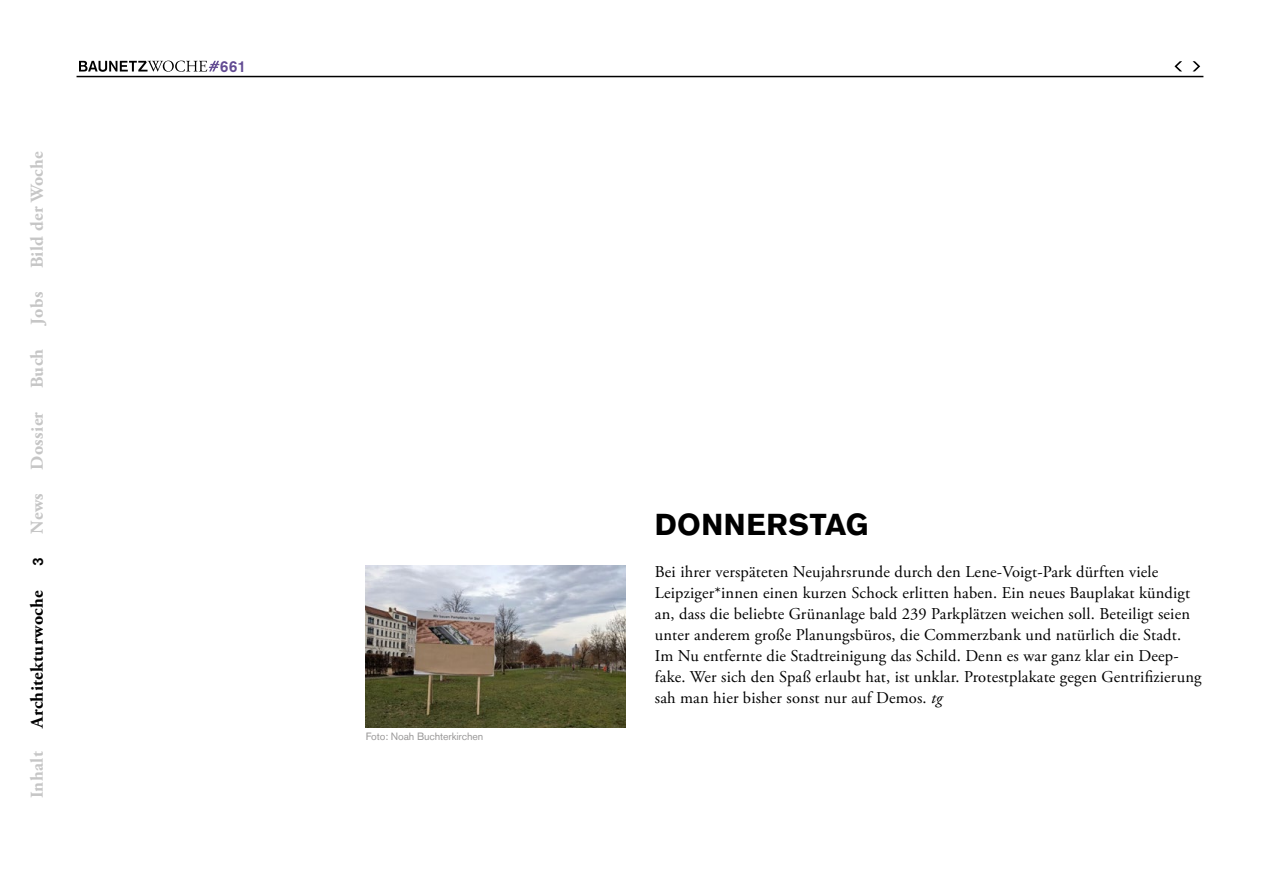
<style>
.page{position:relative;width:1263px;height:893px;background:#fff}
.page>*{position:absolute;margin:0;border:0;box-sizing:border-box;transform-origin:0 0}
.t1{font:700 30px "Akzidenz Grotesk BQ";letter-spacing:.02em;color:#000}
.t2{font:700 18px "Adobe Garamond Pro";letter-spacing:.02em;color:#c6c6c6}
.t3{font:700 18px "Adobe Garamond Pro";letter-spacing:.02em;color:#000}
.t4{font:16.5px/21px "Adobe Garamond Pro";letter-spacing:.01em;color:#000}
.t5{font:500 15.75px "Akzidenz Grotesk BQ";color:#624b93}
.t6{font:500 15px "Akzidenz Grotesk BQ";color:#000}
.t7{font:10.5px "Akzidenz Grotesk BQ";letter-spacing:-.01em;color:#999898}
.s1{font-style:italic}
</style>
<div class="page">
<hr style="left:77px;top:76px;width:1126px;height:1px;background:#000">
<svg style="left:1192px;top:61px;width:8px;height:10px"></svg>
<svg style="left:1174px;top:61px;width:8px;height:10px"></svg>
<img style="left:366px;top:566px;width:259px;height:162px">
<svg style="left:79px;top:61px;width:140px;height:11px"></svg>
<p class="t2" style="left:27px;top:268px;width:119px;rotate:-90deg">Bild der Woche</p>
<p class="t2" style="left:27px;top:325px;width:34px;rotate:-90deg">Jobs</p>
<p class="t2" style="left:27px;top:388px;width:41px;rotate:-90deg">Buch</p>
<p class="t2" style="left:27px;top:470px;width:59px;rotate:-90deg">Dossier</p>
<p class="t2" style="left:27px;top:534px;width:42px;rotate:-90deg">News</p>
<p class="t6" style="left:29px;top:566px;width:10px;rotate:-90deg">3</p>
<p class="t3" style="left:27px;top:728px;width:139px;rotate:-90deg">Architekturwoche</p>
<p class="t2" style="left:27px;top:798px;width:49px;rotate:-90deg">Inhalt</p>
<p class="t5" style="left:220px;top:56px;width:28px">661</p>
<p class="t7" style="left:366px;top:730px;width:119px">Foto: Noah Buchterkirchen</p>
<h1 class="t1" style="left:655px;top:507px;width:215px">DONNERSTAG</h1>
<p class="t4" style="left:655px;top:562px;width:548px">Bei ihrer verspäteten Neujahrsrunde durch den Lene-Voigt-Park dürften viele Leipziger*innen einen kurzen Schock erlitten haben. Ein neues Bauplakat kündigt an, dass die beliebte Grünanlage bald 239 Parkplätzen weichen soll. Beteiligt seien unter anderem große Planungsbüros, die Commerzbank und natürlich die Stadt.<br>Im Nu entfernte die Stadtreinigung das Schild. Denn es war ganz klar ein Deep&shy;fake. Wer sich den Spaß erlaubt hat, ist unklar. Protestplakate gegen Gentrifizierung sah man hier bisher sonst nur auf Demos. <span class="s1">tg</span></p>
</div>
